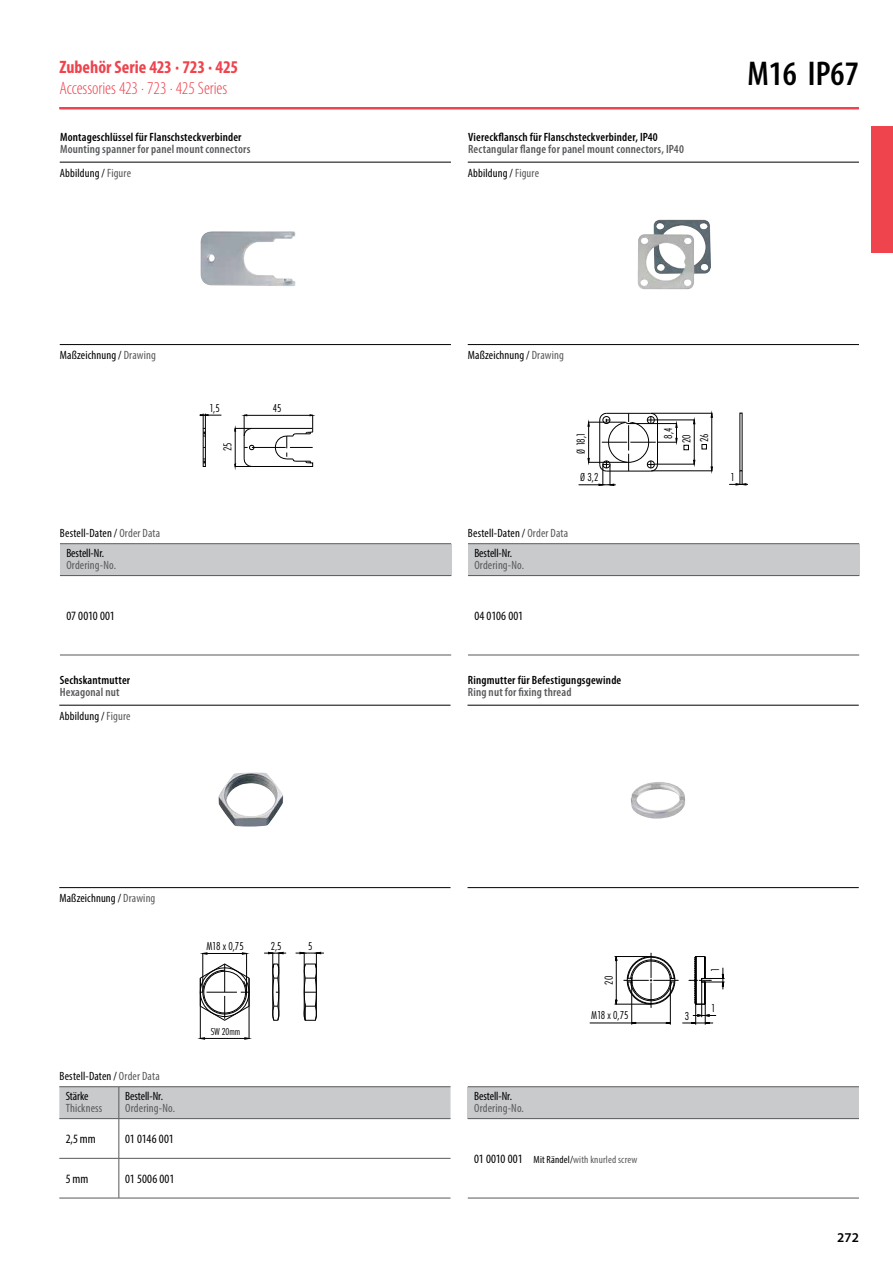
<style>
.page{position:relative;width:893px;height:1263px;background:#fff}
.page>*{position:absolute;margin:0;border:0;box-sizing:border-box;transform-origin:0 0}
.t1{font:600 condensed 34.5px "Myriad Pro";color:#000}
.t2{font:300 condensed 18px "Myriad Pro";letter-spacing:-.005em;color:#ef434d}
.t3{font:700 condensed 18px "Myriad Pro";color:#ef434d}
.t4{font:600 13.5px "Myriad Pro";color:#000}
.t5{font:condensed 12.75px "Myriad Pro";color:#000}
.t6{font:condensed 12px "Myriad Pro";letter-spacing:.01em;color:#000}
.t7{font:600 condensed 12px "Myriad Pro";letter-spacing:.015em;color:#000}
.t8{font:600 condensed 12px "Myriad Pro";letter-spacing:.015em;color:#58595b}
.t9{font:condensed 12px "Myriad Pro";letter-spacing:.01em;color:#58595b}
.t10{font:300 condensed 12px "Futura T";color:#000}
.t11{font:condensed 10.5px "Myriad Pro";letter-spacing:.015em;color:#58595b}
.t12{font:300 condensed 10.5px "Futura T";color:#000}
.s1{color:#58595b}
.s2{font-size:12.75px;color:#000}
.s3{color:#000}
</style>
<div class="page">
<div style="left:872px;top:126px;width:21px;height:127px;background:#ef434d"></div>
<hr style="left:59px;top:107px;width:800px;height:2px;background:#ef434d">
<div style="left:468px;top:1087px;width:391px;height:31px;background:#c9cacc"></div>
<hr style="left:468px;top:1118px;width:391px;height:1px;background:#58595b">
<hr style="left:468px;top:1086px;width:391px;height:1px;background:#58595b">
<hr style="left:468px;top:1198px;width:391px;height:1px;background:#58595b">
<hr style="left:468px;top:887px;width:391px;height:1px;background:#000">
<hr style="left:468px;top:705px;width:391px;height:1px;background:#000">
<hr style="left:59px;top:887px;width:391px;height:1px;background:#000">
<hr style="left:59px;top:705px;width:391px;height:1px;background:#000">
<img style="left:218px;top:772px;width:65px;height:55px">
<hr style="left:203px;top:953px;width:44px;height:1px;background:#000">
<hr style="left:200px;top:1038px;width:48px;height:1px;background:#000">
<hr style="left:249px;top:978px;width:1px;height:61px;background:#000">
<hr style="left:246px;top:953px;width:1px;height:39px;background:#000">
<hr style="left:203px;top:953px;width:1px;height:39px;background:#000">
<hr style="left:200px;top:978px;width:1px;height:61px;background:#000">
<svg style="left:296px;top:952px;width:28px;height:69px"></svg>
<svg style="left:264px;top:952px;width:22px;height:69px"></svg>
<svg style="left:200px;top:963px;width:50px;height:58px"></svg>
<img style="left:631px;top:782px;width:54px;height:36px">
<hr style="left:615px;top:1004px;width:36px;height:1px;background:#000">
<hr style="left:615px;top:956px;width:36px;height:1px;background:#000">
<hr style="left:616px;top:956px;width:1px;height:48px;background:#000">
<hr style="left:631px;top:980px;width:1px;height:45px;background:#000">
<hr style="left:670px;top:980px;width:1px;height:45px;background:#000">
<hr style="left:590px;top:1023px;width:80px;height:1px;background:#000">
<hr style="left:682px;top:1023px;width:31px;height:1px;background:#000">
<svg style="left:624px;top:953px;width:54px;height:54px"></svg>
<svg style="left:689px;top:956px;width:36px;height:69px"></svg>
<div style="left:59px;top:1087px;width:391px;height:31px;background:#c9cacc"></div>
<hr style="left:119px;top:1087px;width:1px;height:31px;background:#58595b">
<hr style="left:59px;top:1118px;width:60px;height:1px;background:#58595b">
<hr style="left:119px;top:1118px;width:331px;height:1px;background:#58595b">
<hr style="left:59px;top:1086px;width:60px;height:1px;background:#58595b">
<hr style="left:119px;top:1086px;width:331px;height:1px;background:#58595b">
<hr style="left:59px;top:1198px;width:60px;height:1px;background:#58595b">
<hr style="left:119px;top:1198px;width:331px;height:1px;background:#58595b">
<hr style="left:119px;top:1119px;width:1px;height:39px;background:#58595b">
<hr style="left:119px;top:1158px;width:1px;height:40px;background:#58595b">
<hr style="left:59px;top:1158px;width:60px;height:1px;background:#58595b">
<hr style="left:119px;top:1158px;width:331px;height:1px;background:#58595b">
<div style="left:60px;top:544px;width:391px;height:32px;background:#c9cacc"></div>
<hr style="left:60px;top:575px;width:391px;height:1px;background:#58595b">
<hr style="left:60px;top:543px;width:391px;height:1px;background:#58595b">
<hr style="left:60px;top:655px;width:391px;height:1px;background:#58595b">
<hr style="left:60px;top:344px;width:391px;height:1px;background:#000">
<hr style="left:60px;top:162px;width:391px;height:1px;background:#000">
<img style="left:200px;top:231px;width:96px;height:55px">
<div style="left:203px;top:428px;width:3px;height:39px;border:1px solid #000"></div>
<svg style="left:199px;top:414px;width:22px;height:23px"></svg>
<svg style="left:235px;top:415px;width:78px;height:52px"></svg>
<div style="left:468px;top:544px;width:391px;height:32px;background:#c9cacc"></div>
<hr style="left:468px;top:575px;width:391px;height:1px;background:#58595b">
<hr style="left:468px;top:543px;width:391px;height:1px;background:#58595b">
<hr style="left:468px;top:655px;width:391px;height:1px;background:#58595b">
<hr style="left:468px;top:344px;width:391px;height:1px;background:#000">
<hr style="left:468px;top:162px;width:391px;height:1px;background:#000">
<img style="left:638px;top:219px;width:73px;height:71px">
<hr style="left:588px;top:462px;width:39px;height:1px;background:#000">
<hr style="left:651px;top:413px;width:61px;height:1px;background:#000">
<hr style="left:711px;top:413px;width:1px;height:58px;background:#000">
<hr style="left:651px;top:471px;width:61px;height:1px;background:#000">
<hr style="left:694px;top:420px;width:1px;height:44px;background:#000">
<hr style="left:655px;top:464px;width:40px;height:1px;background:#000">
<hr style="left:655px;top:420px;width:40px;height:1px;background:#000">
<hr style="left:579px;top:484px;width:37px;height:1px;background:#000">
<hr style="left:588px;top:422px;width:38px;height:1px;background:#000">
<hr style="left:588px;top:422px;width:1px;height:40px;background:#000">
<svg style="left:729px;top:471px;width:19px;height:14px"></svg>
<svg style="left:599px;top:413px;width:78px;height:73px"></svg>
<hr style="left:599px;top:420px;width:1px;height:44px;background:#000">
<hr style="left:606px;top:413px;width:45px;height:1px;background:#000">
<hr style="left:657px;top:420px;width:1px;height:44px;background:#000">
<hr style="left:606px;top:471px;width:45px;height:1px;background:#000">
<svg style="left:684px;top:445px;width:5px;height:5px"></svg>
<svg style="left:702px;top:444px;width:5px;height:5px"></svg>
<h2 class="t3" style="left:60px;top:56px;width:180px">Zubehör Serie 423 · 723 · 425</h2>
<h2 class="t2" style="left:60px;top:77px;width:169px">Accessories 423 · 723 · 425 Series</h2>
<p class="t7" style="left:60px;top:129px;width:183px">Montageschlüssel für Flanschsteckverbinder</p>
<p class="t8" style="left:60px;top:141px;width:192px">Mounting spanner for panel mount connectors</p>
<p class="t6" style="left:60px;top:166px;width:73px">Abbildung / <span class="s1">Figure</span></p>
<p class="t6" style="left:60px;top:348px;width:97px">Maßzeichnung / <span class="s1">Drawing</span></p>
<p class="t6" style="left:60px;top:525px;width:102px">Bestell-Daten / <span class="s1">Order Data</span></p>
<p class="t6" style="left:66px;top:546px;width:39px">Bestell-Nr.</p>
<p class="t9" style="left:66px;top:558px;width:51px">Ordering-No.</p>
<p class="t5" style="left:66px;top:608px;width:50px">07 0010 001</p>
<p class="t7" style="left:60px;top:672px;width:72px">Sechskantmutter</p>
<p class="t8" style="left:60px;top:684px;width:61px">Hexagonal nut</p>
<p class="t6" style="left:60px;top:709px;width:73px">Abbildung / <span class="s1">Figure</span></p>
<p class="t10" style="left:209px;top:400px;width:12px">1,5</p>
<p class="t10" style="left:220px;top:451px;width:10px;rotate:-90deg">25</p>
<p class="t10" style="left:273px;top:401px;width:10px">45</p>
<p class="t6" style="left:60px;top:891px;width:97px">Maßzeichnung / <span class="s1">Drawing</span></p>
<p class="t6" style="left:60px;top:1068px;width:102px">Bestell-Daten / <span class="s1">Order Data</span></p>
<p class="t6" style="left:66px;top:1089px;width:24px">Stärke</p>
<p class="t9" style="left:66px;top:1101px;width:38px">Thickness</p>
<p class="t6" style="left:125px;top:1089px;width:39px">Bestell-Nr.</p>
<p class="t9" style="left:125px;top:1101px;width:51px">Ordering-No.</p>
<p class="t5" style="left:66px;top:1131px;width:32px">2,5 mm</p>
<p class="t5" style="left:125px;top:1131px;width:50px">01 0146 001</p>
<p class="t5" style="left:66px;top:1171px;width:24px">5 mm</p>
<p class="t5" style="left:125px;top:1171px;width:51px">01 5006 001</p>
<p class="t10" style="left:206px;top:938px;width:39px">M18 x 0,75</p>
<p class="t10" style="left:271px;top:938px;width:12px">2,5</p>
<p class="t10" style="left:308px;top:939px;width:6px">5</p>
<p class="t12" style="left:211px;top:1025px;width:31px">SW 20mm</p>
<p class="t7" style="left:468px;top:129px;width:191px">Viereckflansch für Flanschsteckverbinder, IP40</p>
<p class="t8" style="left:468px;top:141px;width:217px">Rectangular flange for panel mount connectors, IP40</p>
<p class="t6" style="left:468px;top:166px;width:73px">Abbildung / <span class="s1">Figure</span></p>
<h1 class="t1" style="left:747px;top:53px;width:113px">M16 IP67</h1>
<p class="t6" style="left:468px;top:348px;width:97px">Maßzeichnung / <span class="s1">Drawing</span></p>
<p class="t10" style="left:574px;top:454px;width:23px;rotate:-90deg">Ø 18,1</p>
<p class="t10" style="left:580px;top:470px;width:20px">Ø 3,2</p>
<p class="t6" style="left:468px;top:525px;width:102px">Bestell-Daten / <span class="s1">Order Data</span></p>
<p class="t6" style="left:474px;top:546px;width:39px">Bestell-Nr.</p>
<p class="t9" style="left:474px;top:558px;width:51px">Ordering-No.</p>
<p class="t5" style="left:474px;top:608px;width:50px">04 0106 001</p>
<p class="t7" style="left:468px;top:672px;width:155px">Ringmutter für Befestigungsgewinde</p>
<p class="t8" style="left:468px;top:684px;width:105px">Ring nut for fixing thread</p>
<p class="t10" style="left:661px;top:439px;width:12px;rotate:-90deg">8,4</p>
<p class="t10" style="left:679px;top:443px;width:10px;rotate:-90deg">20</p>
<p class="t10" style="left:697px;top:442px;width:10px;rotate:-90deg">26</p>
<p class="t10" style="left:730px;top:470px;width:6px">1</p>
<p class="t10" style="left:602px;top:985px;width:10px;rotate:-90deg">20</p>
<p class="t6" style="left:474px;top:1089px;width:39px">Bestell-Nr.</p>
<p class="t9" style="left:474px;top:1101px;width:51px">Ordering-No.</p>
<p class="t10" style="left:591px;top:1008px;width:39px">M18 x 0,75</p>
<p class="t11" style="left:474px;top:1153px;width:165px"><span class="s2">01 0010 001</span> <span class="s3">Mit Rändel/</span>with knurled screw</p>
<p class="t10" style="left:685px;top:1008px;width:6px">3</p>
<p class="t10" style="left:708px;top:972px;width:6px;rotate:-90deg">1</p>
<p class="t10" style="left:711px;top:1001px;width:6px">1</p>
<p class="t4" style="left:837px;top:1229px;width:23px">272</p>
</div>
